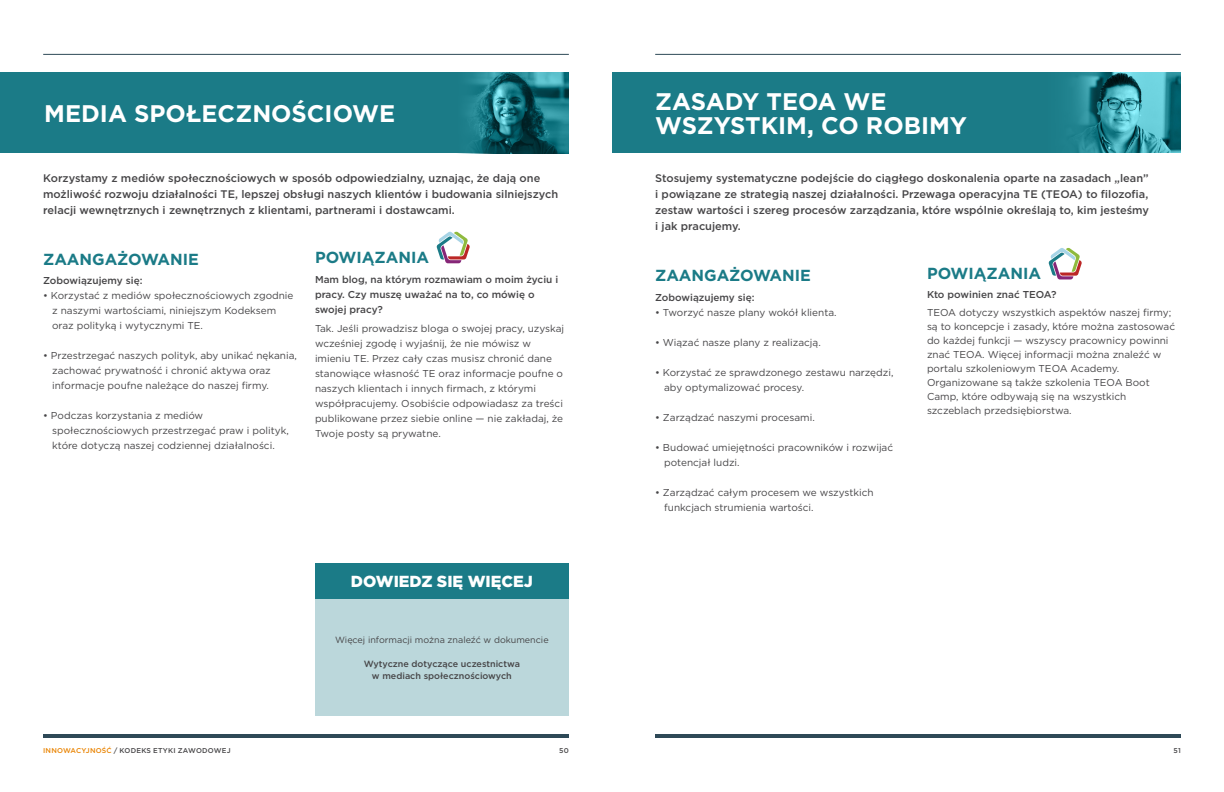
<style>
.page{position:relative;width:1224px;height:792px;background:#fff}
.page>*{position:absolute;margin:0;border:0;box-sizing:border-box;transform-origin:0 0}
.t1{font:700 24px/24px "Gotham";color:#fff}
.t2{font:700 16px "Gotham";color:#1b7b87}
.t3{font:900 16px "Gotham";color:#fff}
.t4{font:500 11px/16px "Gotham";color:#464547;text-align:justify}
.t5{font:10px/15px "Gotham";color:#464547}
.t6{font:500 10px/15px "Gotham";color:#464547}
.t7{font:500 9px/12px "Gotham";color:#464547;text-align:center}
.t8{font:9px "Gotham";color:#464547}
.t9{font:500 7px "Gotham";letter-spacing:.025em;color:#464547}
.s1{color:#e98300}
</style>
<div class="page">
<hr style="left:655px;top:734px;width:526px;height:4px;background:#2e4957">
<hr style="left:655px;top:54px;width:526px;height:1px;background:#2e4957">
<hr style="left:43px;top:734px;width:526px;height:4px;background:#2e4957">
<hr style="left:43px;top:54px;width:526px;height:1px;background:#2e4957">
<div style="left:612px;top:72px;width:569px;height:81px;background:#1b7b87"></div>
<img style="left:1070px;top:72px;width:111px;height:81px">
<div style="left:0;top:72px;width:569px;height:81px;background:#1b7b87"></div>
<img style="left:466px;top:72px;width:103px;height:81px">
<div style="left:315px;top:599px;width:254px;height:116px;background:#bbd7db"></div>
<div style="left:315px;top:563px;width:254px;height:36px;background:#1b7b87"></div>
<svg style="left:437px;top:232px;width:33px;height:31px"></svg>
<svg style="left:1049px;top:248px;width:33px;height:31px"></svg>
<h1 class="t1" style="left:44px;top:102px;width:352px">MEDIA SPOŁECZNOŚCIOWE</h1>
<p class="t4" style="left:43px;top:170px;width:516px;text-align:left">Korzystamy z mediów społecznościowych w sposób odpowiedzialny, uznając, że dają one możliwość rozwoju działalności TE, lepszej obsługi naszych klientów i budowania silniejszych relacji wewnętrznych i zewnętrznych z klientami, partnerami i dostawcami.</p>
<h2 class="t2" style="left:315px;top:247px;width:116px">POWIĄZANIA</h2>
<p class="t6" style="left:315px;top:271px;width:245px">Mam blog, na którym rozmawiam o moim życiu i pracy. Czy muszę uważać na to, co mówię o swojej pracy?</p>
<p class="t5" style="left:315px;top:321px;width:251px">Tak. Jeśli prowadzisz bloga o swojej pracy, uzyskaj wcześniej zgodę i wyjaśnij, że nie mówisz w imieniu TE. Przez cały czas musisz chronić dane stanowiące własność TE oraz informacje poufne o naszych klientach i innych firmach, z którymi współpracujemy. Osobiście odpowiadasz za treści publikowane przez siebie online — nie zakładaj, że Twoje posty są prywatne.</p>
<h2 class="t2" style="left:43px;top:248px;width:157px">ZAANGAŻOWANIE</h2>
<p class="t6" style="left:43px;top:273px;width:101px">Zobowiązujemy się:</p>
<p class="t5" style="left:52px;top:288px;width:243px;text-indent:-9px">• Korzystać z mediów społecznościowych zgodnie z naszymi wartościami, niniejszym Kodeksem oraz polityką i wytycznymi TE.</p>
<p class="t5" style="left:52px;top:348px;width:246px;text-indent:-9px">• Przestrzegać naszych polityk, aby unikać nękania, zachować prywatność i chronić aktywa oraz informacje poufne należące do naszej firmy.</p>
<p class="t5" style="left:52px;top:408px;width:238px;text-indent:-9px">• Podczas korzystania z mediów społecznościowych przestrzegać praw i polityk, które dotyczą naszej codziennej działalności.</p>
<h2 class="t3" style="left:351px;top:571px;width:183px">DOWIEDZ SIĘ WIĘCEJ</h2>
<p class="t8" style="left:335px;top:634px;width:215px">Więcej informacji można znaleźć w dokumencie</p>
<p class="t7" style="left:364px;top:657px;width:158px">Wytyczne dotyczące uczestnictwa w mediach społecznościowych</p>
<h1 class="t1" style="left:655px;top:89px;width:313px">ZASADY TEOA WE<br>WSZYSTKIM, CO ROBIMY</h1>
<p class="t4" style="left:655px;top:170px;width:495px">Stosujemy systematyczne podejście do ciągłego doskonalenia oparte na zasadach „lean” i powiązane ze strategią naszej działalności. Przewaga operacyjna TE (TEOA) to filozofia, zestaw wartości i szereg procesów zarządzania, które wspólnie określają to, kim jesteśmy i jak pracujemy.</p>
<h2 class="t2" style="left:655px;top:265px;width:157px">ZAANGAŻOWANIE</h2>
<p class="t6" style="left:655px;top:289px;width:101px">Zobowiązujemy się:</p>
<p class="t5" style="left:655px;top:304px;width:183px">• Tworzyć nasze plany wokół klienta.</p>
<p class="t5" style="left:655px;top:334px;width:167px">• Wiązać nasze plany z realizacją.</p>
<p class="t5" style="left:664px;top:364px;width:231px;text-indent:-9px">• Korzystać ze sprawdzonego zestawu narzędzi, aby optymalizować procesy.</p>
<p class="t5" style="left:655px;top:409px;width:161px">• Zarządzać naszymi procesami.</p>
<p class="t5" style="left:664px;top:439px;width:230px;text-indent:-9px">• Budować umiejętności pracowników i rozwijać potencjał ludzi.</p>
<p class="t5" style="left:664px;top:484px;width:211px;text-indent:-9px">• Zarządzać całym procesem we wszystkich funkcjach strumienia wartości.</p>
<h2 class="t2" style="left:927px;top:263px;width:116px">POWIĄZANIA</h2>
<p class="t6" style="left:927px;top:287px;width:131px">Kto powinien znać TEOA?</p>
<p class="t5" style="left:927px;top:306px;width:250px;line-height:14px">TEOA dotyczy wszystkich aspektów naszej firmy; są to koncepcje i zasady, które można zastosować do każdej funkcji — wszyscy pracownicy powinni znać TEOA. Więcej informacji można znaleźć w portalu szkoleniowym TEOA Academy.<br>Organizowane są także szkolenia TEOA Boot Camp, które odbywają się na wszystkich szczeblach przedsiębiorstwa.</p>
<p class="t9" style="left:43px;top:746px;width:189px"><span class="s1">INNOWACYJNOŚĆ</span> / KODEKS ETYKI ZAWODOWEJ</p>
<p class="t9" style="left:559px;top:746px;width:11px">50</p>
<p class="t9" style="left:1174px;top:746px;width:9px">51</p>
</div>
